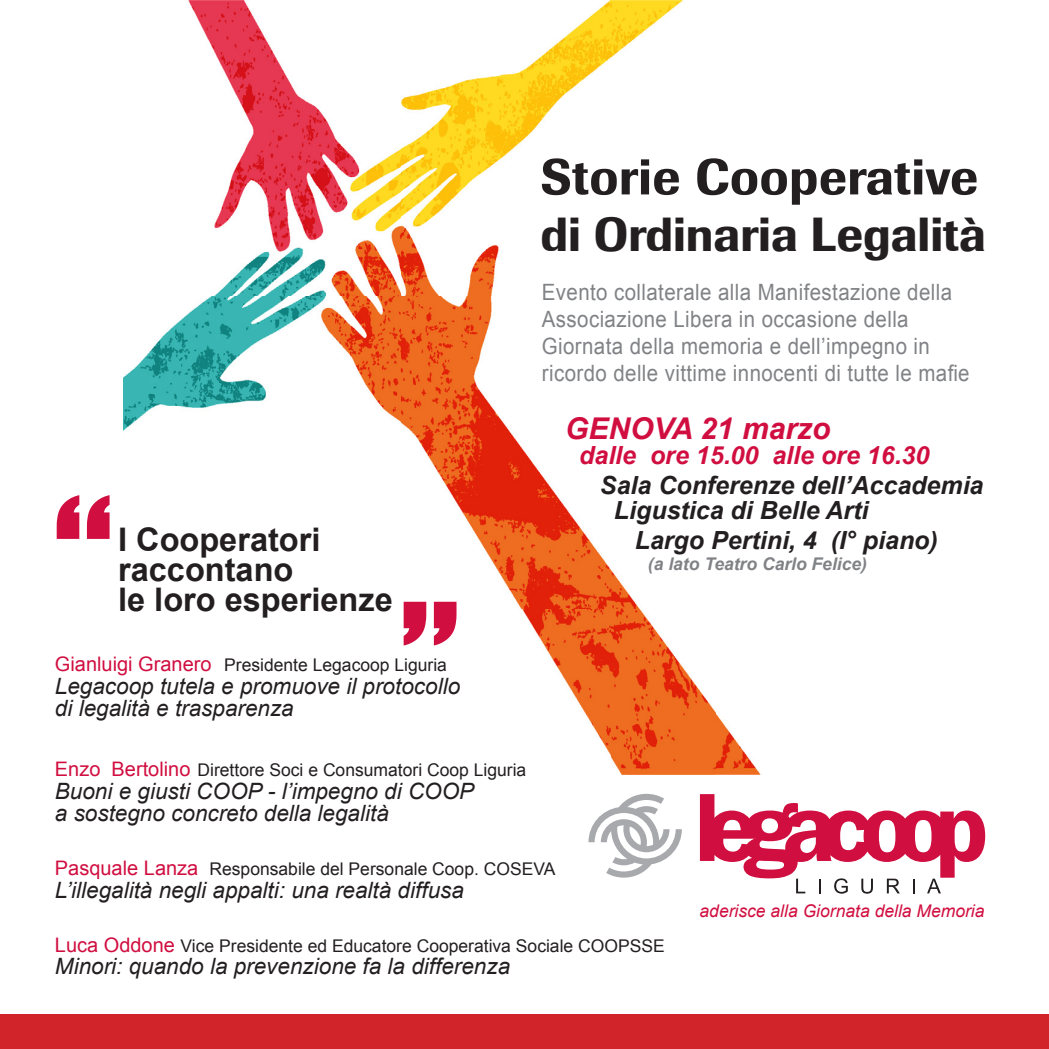
<style>
.page{position:relative;width:1049px;height:1049px;background:#fff}
.page>*{position:absolute;margin:0;border:0;box-sizing:border-box;transform-origin:0 0}
.t1{font:500 50px "Berthold Imago";letter-spacing:.01em;color:#231f20}
.t2{font:500 47.5px "Berthold Imago";color:#231f20}
.t3{font:700 32.5px "Arial";color:#231f20}
.t4{font:italic 700 30px "Arial";color:#d10e40}
.t5{font:italic 700 25px "Arial";color:#231f20}
.t6{font:italic 700 25px "Arial";color:#d10e40}
.t7{font:italic 22.5px "Arial";color:#231f20}
.t8{font:22.5px "Arial";letter-spacing:.02em;color:#808285;scale:.91 1}
.t9{font:17.5px "Arial";color:#231f20}
.t10{font:italic 17.5px "Arial";color:#d10e40}
.t11{font:italic 700 17.5px "Arial";color:#808285}
.s1{font-size:20px;color:#d10e40}
</style>
<div class="page">
<img style="left:123px;top:0;width:278px;height:432px">
<img style="left:401px;top:0;width:282px;height:609px">
<img style="left:717px;top:715px;width:43px;height:59px">
<img style="left:403px;top:609px;width:314px;height:165px">
<svg style="left:57px;top:495px;width:53px;height:44px"></svg>
<svg style="left:404px;top:602px;width:52px;height:43px"></svg>
<svg style="left:588px;top:794px;width:94px;height:83px"></svg>
<svg style="left:700px;top:794px;width:285px;height:100px"></svg>
<div style="left:0;top:1015px;width:1049px;height:34px;background:#d1232a"></div>
<p class="t1" style="left:540px;top:147px;width:439px">Storie Cooperative</p>
<p class="t2" style="left:540px;top:206px;width:447px">di Ordinaria Legalità</p>
<p class="t3" style="left:118px;top:518px;width:204px">I Cooperatori</p>
<p class="t3" style="left:118px;top:548px;width:177px">raccontano</p>
<p class="t3" style="left:118px;top:578px;width:276px">le loro esperienze</p>
<p class="t9" style="left:55px;top:654px;width:394px"><span class="s1">Gianluigi Granero</span> Presidente Legacoop Liguria</p>
<p class="t7" style="left:55px;top:671px;width:407px">Legacoop tutela e promuove il protocollo</p>
<p class="t7" style="left:55px;top:694px;width:240px">di legalità e trasparenza</p>
<p class="t8" style="left:542px;top:277px;width:452px">Evento collaterale alla Manifestazione della</p>
<p class="t8" style="left:542px;top:304px;width:405px">Associazione Libera in occasione della</p>
<p class="t8" style="left:542px;top:331px;width:428px">Giornata della memoria e dell’impegno in</p>
<p class="t8" style="left:542px;top:358px;width:472px">ricordo delle vittime innocenti di tutte le mafie</p>
<p class="t4" style="left:565px;top:409px;width:267px">GENOVA 21 marzo</p>
<p class="t6" style="left:579px;top:439px;width:352px">dalle ore 15.00 alle ore 16.30</p>
<p class="t5" style="left:600px;top:469px;width:385px">Sala Conferenze dell’Accademia</p>
<p class="t5" style="left:614px;top:494px;width:256px">Ligustica di Belle Arti</p>
<p class="t5" style="left:635px;top:524px;width:305px">Largo Pertini, 4 (I° piano)</p>
<p class="t11" style="left:648px;top:552px;width:221px">(a lato Teatro Carlo Felice)</p>
<p class="t9" style="left:55px;top:759px;width:473px"><span class="s1">Enzo Bertolino</span> Direttore Soci e Consumatori Coop Liguria</p>
<p class="t7" style="left:55px;top:776px;width:421px">Buoni e giusti COOP - l’impegno di COOP</p>
<p class="t7" style="left:55px;top:799px;width:335px">a sostegno concreto della legalità</p>
<p class="t9" style="left:55px;top:858px;width:502px"><span class="s1">Pasquale Lanza</span> Responsabile del Personale Coop. COSEVA</p>
<p class="t7" style="left:55px;top:875px;width:410px">L’illegalità negli appalti: una realtà diffusa</p>
<p class="t9" style="left:55px;top:934px;width:611px"><span class="s1">Luca Oddone</span> Vice Presidente ed Educatore Cooperativa Sociale COOPSSE</p>
<p class="t7" style="left:55px;top:952px;width:457px">Minori: quando la prevenzione fa la differenza</p>
<p class="t10" style="left:699px;top:900px;width:286px">aderisce alla Giornata della Memoria</p>
</div>
